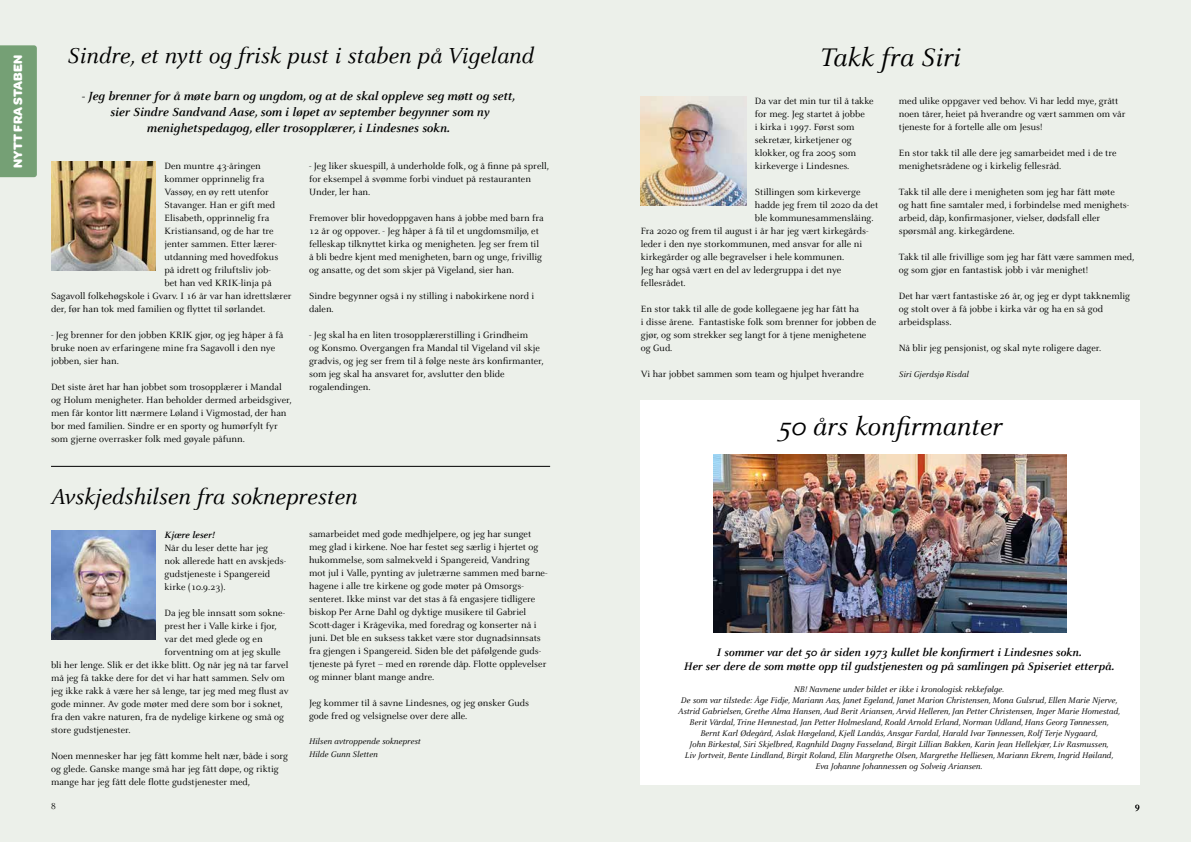
<style>
.page{position:relative;width:1191px;height:842px;background:#ecf0ea}
.page>*{position:absolute;margin:0;border:0;box-sizing:border-box;transform-origin:0 0}
.t1{font:italic 28px "Celeste";color:#000}
.t2{font:italic 24px "Celeste";color:#000}
.t3{font:italic 700 13px/16px "Celeste";color:#000;text-align:center}
.t4{font:700 13px "Omnes";color:#fff}
.t5{font:italic 700 12px/14px "Celeste";color:#000;text-align:center}
.t6{font:10px/13px "Celeste";color:#000}
.t7{font:italic 700 10px "Celeste";color:#000}
.t8{font:9.5px "Celeste";color:#000}
.t9{font:italic 9px/11px "Celeste";color:#000;text-align:center}
</style>
<div class="page">
<div style="left:0;top:45px;width:37px;height:132px;background:#75a075"></div>
<img style="left:641px;top:96px;width:105px;height:109px">
<div style="left:640px;top:400px;width:499px;height:384px;background:#fff"></div>
<img style="left:713px;top:455px;width:353px;height:177px">
<img style="left:51px;top:162px;width:105px;height:109px">
<img style="left:51px;top:530px;width:105px;height:109px">
<hr style="left:51px;top:466px;width:499px;height:1px;background:#000">
<h2 class="t2" style="left:67px;top:43px;width:468px">Sindre, et nytt og frisk pust i staben på Vigeland</h2>
<h3 class="t4" style="left:8px;top:168px;width:114px;rotate:-90deg">NYTT FRA STABEN</h3>
<h1 class="t1" style="left:820px;top:43px;width:142px">Takk fra Siri</h1>
<h3 class="t3" style="left:82px;top:89px;width:435px">- Jeg brenner for å møte barn og ungdom, og at de skal oppleve seg møtt og sett, sier Sindre Sandvand Aase, som i løpet av september begynner som ny menighetspedagog, eller trosopplærer, i Lindesnes sokn.</h3>
<p class="t6" style="left:755px;top:94px;width:120px">Da var det min tur til å takke for meg. Jeg startet å jobbe<br>i kirka i 1997. Først som sekretær, kirketjener og klokker, og fra 2005 som kirkeverge i Lindesnes.</p>
<p class="t6" style="left:755px;top:185px;width:107px">Stillingen som kirkeverge</p>
<p class="t6" style="left:755px;top:198px;width:125px">hadde jeg frem til 2020 da det</p>
<p class="t6" style="left:755px;top:211px;width:120px">ble kommunesammenslåing.</p>
<p class="t6" style="left:641px;top:224px;width:229px">Fra 2020 og frem til august i år har jeg vært kirkegårds-</p>
<p class="t6" style="left:641px;top:237px;width:223px">leder i den nye storkommunen, med ansvar for alle ni</p>
<p class="t6" style="left:641px;top:250px;width:205px">kirkegårder og alle begravelser i hele kommunen.</p>
<p class="t6" style="left:641px;top:263px;width:202px">Jeg har også vært en del av ledergruppa i det nye</p>
<p class="t6" style="left:641px;top:276px;width:46px">fellesrådet.</p>
<p class="t6" style="left:641px;top:302px;width:237px">En stor takk til alle de gode kollegaene jeg har fått ha<br>i disse årene. Fantastiske folk som brenner for jobben de gjør, og som strekker seg langt for å tjene menighetene og Gud.</p>
<p class="t6" style="left:641px;top:367px;width:225px">Vi har jobbet sammen som team og hjulpet hverandre</p>
<p class="t6" style="left:899px;top:94px;width:228px">med ulike oppgaver ved behov. Vi har ledd mye, grått noen tårer, heiet på hverandre og vært sammen om vår tjeneste for å fortelle alle om Jesus!</p>
<p class="t6" style="left:899px;top:146px;width:219px">En stor takk til alle dere jeg samarbeidet med i de tre menighetsrådene og i kirkelig fellesråd.</p>
<p class="t6" style="left:899px;top:185px;width:232px">Takk til alle dere i menigheten som jeg har fått møte<br>og hatt fine samtaler med, i forbindelse med menighets&shy;arbeid, dåp, konfirmasjoner, vielser, dødsfall eller spørsmål ang. kirkegårdene.</p>
<p class="t6" style="left:899px;top:250px;width:237px">Takk til alle frivillige som jeg har fått være sammen med, og som gjør en fantastisk jobb i vår menighet!</p>
<p class="t6" style="left:899px;top:289px;width:233px">Det har vært fantastiske 26 år, og jeg er dypt takknemlig og stolt over å få jobbe i kirka vår og ha en så god arbeidsplass.</p>
<p class="t6" style="left:899px;top:341px;width:204px">Nå blir jeg pensjonist, og skal nyte roligere dager.</p>
<p class="t9" style="left:899px;top:369px;width:71px">Siri Gjerdsjø Risdal</p>
<h1 class="t1" style="left:777px;top:412px;width:226px">50 års konfirmanter</h1>
<p class="t6" style="left:309px;top:160px;width:241px">- Jeg liker skuespill, å underholde folk, og å finne på sprell, for eksempel å svømme forbi vinduet på restauranten<br>Under, ler han.</p>
<p class="t6" style="left:309px;top:212px;width:236px">Fremover blir hovedoppgaven hans å jobbe med barn fra 12 år og oppover. - Jeg håper å få til et ungdomsmiljø, et felleskap tilknyttet kirka og menigheten. Jeg ser frem til å bli bedre kjent med menigheten, barn og unge, frivillig og ansatte, og det som skjer på Vigeland, sier han.</p>
<p class="t6" style="left:309px;top:290px;width:227px">Sindre begynner også i ny stilling i nabokirkene nord i dalen.</p>
<p class="t6" style="left:309px;top:329px;width:236px">- Jeg skal ha en liten trosopplærerstilling i Grindheim<br>og Konsmo. Overgangen fra Mandal til Vigeland vil skje gradvis, og jeg ser frem til å følge neste års konfirmanter, som jeg skal ha ansvaret for, avslutter den blide rogalendingen.</p>
<p class="t6" style="left:164px;top:160px;width:98px">Den muntre 43-åringen</p>
<p class="t6" style="left:164px;top:173px;width:101px">kommer opprinnelig fra</p>
<p class="t6" style="left:164px;top:186px;width:106px">Vassøy, en øy rett utenfor</p>
<p class="t6" style="left:164px;top:199px;width:112px">Stavanger. Han er gift med</p>
<p class="t6" style="left:164px;top:212px;width:106px">Elisabeth, opprinnelig fra</p>
<p class="t6" style="left:164px;top:225px;width:111px">Kristiansand, og de har tre</p>
<p class="t6" style="left:164px;top:238px;width:114px">jenter sammen. Etter lærer-</p>
<p class="t6" style="left:164px;top:251px;width:115px">utdanning med hovedfokus</p>
<p class="t6" style="left:164px;top:264px;width:108px">på idrett og friluftsliv job-</p>
<p class="t6" style="left:164px;top:277px;width:109px">bet han ved KRIK-linja på</p>
<p class="t6" style="left:51px;top:290px;width:242px">Sagavoll folkehøgskole i Gvarv. I 16 år var han idrettslærer</p>
<p class="t6" style="left:51px;top:303px;width:216px">der, før han tok med familien og flyttet til sørlandet.</p>
<p class="t6" style="left:51px;top:329px;width:234px">- Jeg brenner for den jobben KRIK gjør, og jeg håper å få bruke noen av erfaringene mine fra Sagavoll i den nye jobben, sier han.</p>
<p class="t6" style="left:51px;top:381px;width:242px">Det siste året har han jobbet som trosopplærer i Mandal og Holum menigheter. Han beholder dermed arbeidsgiver, men får kontor litt nærmere Løland i Vigmostad, der han bor med familien. Sindre er en sporty og humørfylt fyr som gjerne overrasker folk med gøyale påfunn.</p>
<h2 class="t2" style="left:51px;top:484px;width:307px">Avskjedshilsen fra soknepresten</h2>
<p class="t7" style="left:164px;top:529px;width:51px">Kjære leser!</p>
<p class="t6" style="left:164px;top:541px;width:123px">Når du leser dette har jeg nok allerede hatt en avskjeds&shy;gudstjeneste i Spangereid kirke (10.9.23).</p>
<p class="t6" style="left:164px;top:606px;width:122px">Da jeg ble innsatt som sokne-</p>
<p class="t6" style="left:164px;top:619px;width:114px">prest her i Valle kirke i fjor,</p>
<p class="t6" style="left:164px;top:632px;width:100px">var det med glede og en</p>
<p class="t6" style="left:164px;top:645px;width:118px">forventning om at jeg skulle</p>
<p class="t6" style="left:51px;top:658px;width:239px">bli her lenge. Slik er det ikke blitt. Og når jeg nå tar farvel</p>
<p class="t6" style="left:51px;top:671px;width:235px">må jeg få takke dere for det vi har hatt sammen. Selv om</p>
<p class="t6" style="left:51px;top:684px;width:239px">jeg ikke rakk å være her så lenge, tar jeg med meg flust av</p>
<p class="t6" style="left:51px;top:697px;width:233px">gode minner. Av gode møter med dere som bor i soknet,</p>
<p class="t6" style="left:51px;top:710px;width:234px">fra den vakre naturen, fra de nydelige kirkene og små og</p>
<p class="t6" style="left:51px;top:723px;width:81px">store gudstjenester.</p>
<p class="t6" style="left:51px;top:749px;width:238px">Noen mennesker har jeg fått komme helt nær, både i sorg og glede. Ganske mange små har jeg fått døpe, og riktig mange har jeg fått dele flotte gudstjenester med,</p>
<p class="t6" style="left:309px;top:528px;width:240px">samarbeidet med gode medhjelpere, og jeg har sunget meg glad i kirkene. Noe har festet seg særlig i hjertet og hukommelse, som salmekveld i Spangereid, Vandring mot jul i Valle, pynting av juletrærne sammen med barne&shy;hagene i alle tre kirkene og gode møter på Omsorgs&shy;senteret. Ikke minst var det stas å få engasjere tidligere biskop Per Arne Dahl og dyktige musikere til Gabriel Scott-dager i Krågevika, med foredrag og konserter nå i juni. Det ble en suksess takket være stor dugnadsinnsats fra gjengen i Spangereid. Siden ble det påfølgende guds&shy;tjeneste på fyret – med en rørende dåp. Flotte opplevelser og minner blant mange andre.</p>
<p class="t6" style="left:309px;top:697px;width:221px">Jeg kommer til å savne Lindesnes, og jeg ønsker Guds gode fred og velsignelse over dere alle.</p>
<p class="t9" style="left:309px;top:735px;width:113px;line-height:13px;text-align:left">Hilsen avtroppende sokneprest<br>Hilde Gunn Sletten</p>
<p class="t5" style="left:684px;top:645px;width:432px">I sommer var det 50 år siden 1973 kullet ble konfirmert i Lindesnes sokn.<br>Her ser dere de som møtte opp til gudstjenesten og på samlingen på Spiseriet etterpå.</p>
<p class="t9" style="left:678px;top:684px;width:443px">NB! Navnene under bildet er ikke i kronologisk rekkefølge.<br>De som var tilstede: Åge Fidje, Mariann Aas, Janet Egeland, Janet Marion Christensen, Mona Gulsrud, Ellen Marie Njerve, Astrid Gabrielsen, Grethe Alma Hansen, Aud Berit Ariansen, Arvid Helleren, Jan Petter Christensen, Inger Marie Homestad, Berit Vårdal, Trine Hennestad, Jan Petter Holmesland, Roald Arnold Erland, Norman Udland, Hans Georg Tønnessen,<br>Bernt Karl Ødegård, Aslak Hægeland, Kjell Landås, Ansgar Fardal, Harald Ivar Tønnessen, Rolf Terje Nygaard,<br>John Birkestøl, Siri Skjelbred, Ragnhild Dagny Fasseland, Birgit Lillian Bakken, Karin Jean Hellekjær, Liv Rasmussen,<br>Liv Jortveit, Bente Lindland, Birgit Roland, Elin Margrethe Olsen, Margrethe Helliesen, Mariann Ekrem, Ingrid Høiland, Eva Johanne Johannessen og Solveig Ariansen.</p>
<p class="t8" style="left:51px;top:801px;width:6px">8</p>
<p class="t8" style="left:1135px;top:801px;width:6px">9</p>
</div>
